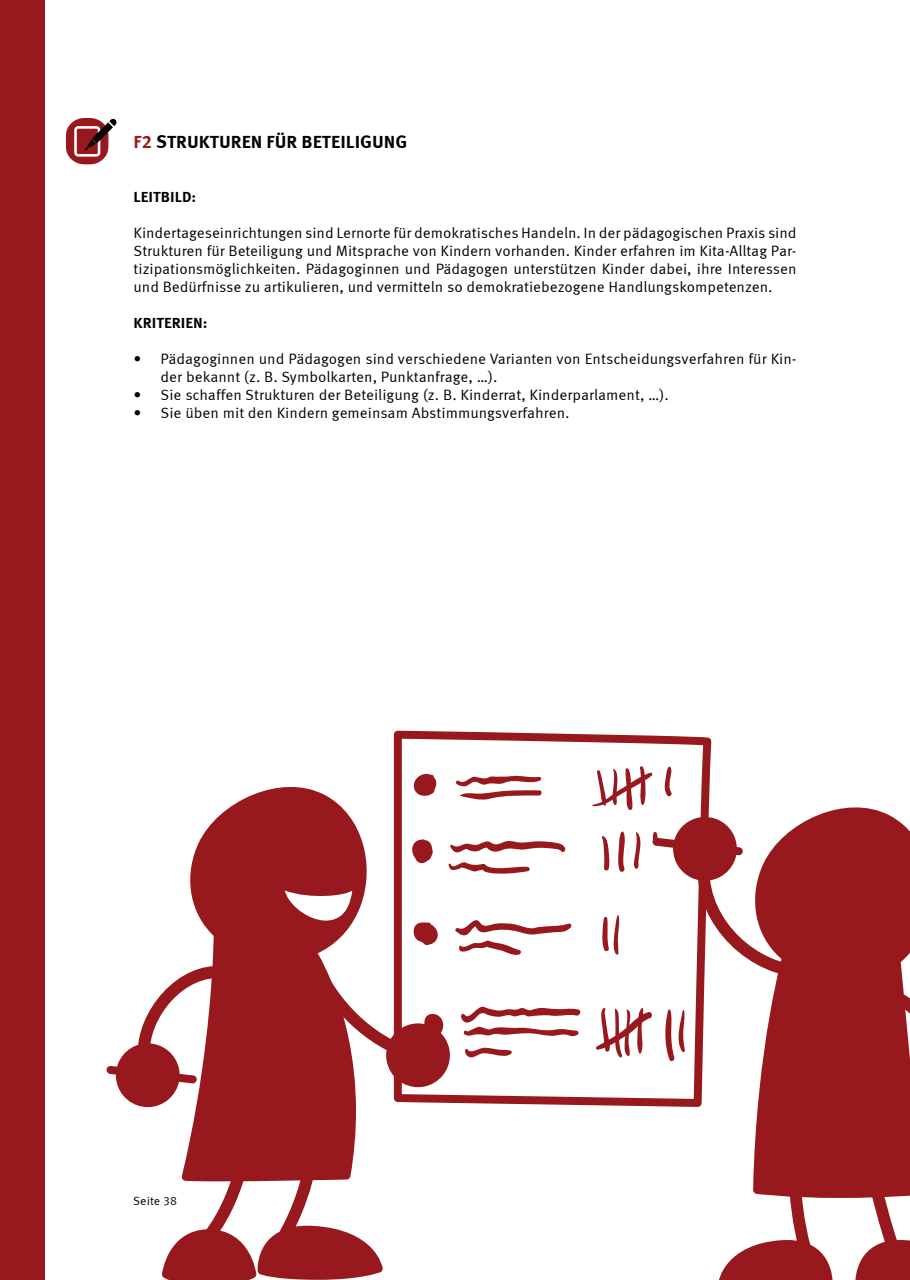
<style>
.page{position:relative;width:910px;height:1280px;background:#fff}
.page>*{position:absolute;margin:0;border:0;box-sizing:border-box;transform-origin:0 0}
.t1{font:700 18px "Meta Correspondence";color:#000}
.t2{font:15px/18px "Meta Correspondence";color:#000;text-align:justify}
.t3{font:700 15px "Meta Correspondence";color:#000}
.t4{font:12px "Meta Correspondence";color:#000}
.s1{color:#97191e}
</style>
<div class="page">
<svg style="left:394px;top:731px;width:317px;height:375px"></svg>
<svg style="left:592px;top:765px;width:318px;height:515px"></svg>
<svg style="left:106px;top:772px;width:476px;height:508px"></svg>
<div style="left:66px;top:118px;width:42px;height:46px;background:#97191e;border-radius:18px"></div>
<svg style="left:74px;top:119px;width:43px;height:38px"></svg>
<div style="left:0;top:0;width:45px;height:1280px;background:#97191e"></div>
<p class="t1" style="left:134px;top:131px;width:45px"><span class="s1">F2</span> STRUKTURE</p>
<p class="t1" style="left:251px;top:131px;width:72px">N FÜR BETEILIGU</p>
<p class="t1" style="left:384px;top:131px;width:23px">NG</p>
<p class="t3" style="left:134px;top:187px;width:64px">LEITBILD:</p>
<p class="t2" style="left:134px;top:223px;width:664px">Kindertageseinrichtungen sind Lernorte für demokratisches Handeln. In der pädagogischen Praxis sind Strukturen für Beteiligung und Mitsprache von Kindern vorhanden. Kinder erfahren im Kita-Alltag Par&shy;tizipationsmöglichkeiten. Pädagoginnen und Pädagogen unterstützen Kinder dabei, ihre Interessen und Bedürfnisse zu artikulieren, und vermitteln so demokratiebezogene Handlungskompetenzen.</p>
<p class="t3" style="left:134px;top:313px;width:75px">KRITERIEN:</p>
<p class="t2" style="left:161px;top:349px;width:637px;text-indent:-27px">• Pädagoginnen und Pädagogen sind verschiedene Varianten von Entscheidungsverfahren für Kin&shy;der bekannt (z. B. Symbolkarten, Punktanfrage, …).</p>
<p class="t2" style="left:134px;top:385px;width:537px">• Sie schaffen Strukturen der Beteiligung (z. B. Kinderrat, Kinderparlament, …).</p>
<p class="t2" style="left:134px;top:403px;width:437px">• Sie üben mit den Kindern gemeinsam Abstimmungsverfahren.</p>
<p class="t4" style="left:133px;top:1193px;width:45px">Seite 38</p>
</div>
